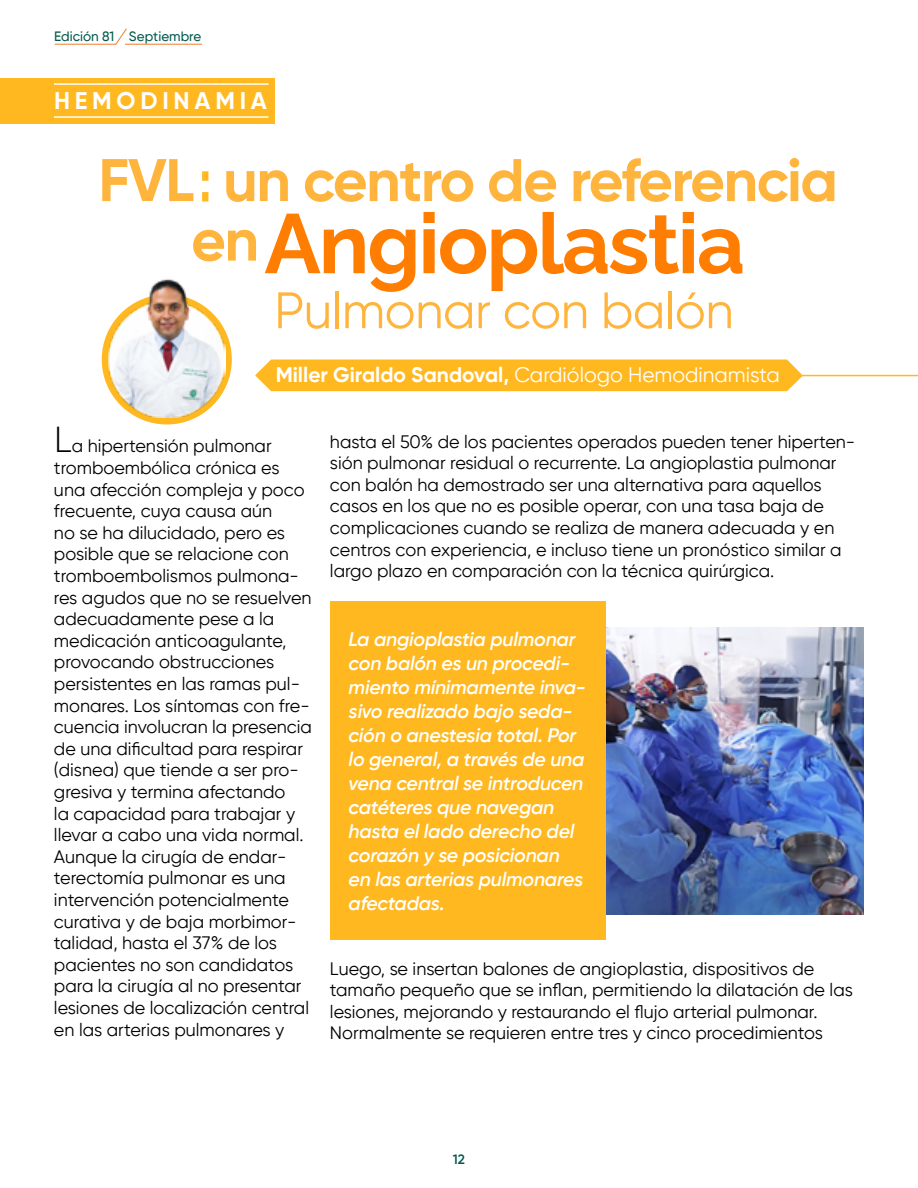
<style>
.page{position:relative;width:918px;height:1188px;background:#fff}
.page>*{position:absolute;margin:0;border:0;box-sizing:border-box;transform-origin:0 0}
.t1{font:700 24px "Gilroy";letter-spacing:.2em;color:#fff}
.t2{font:21px "Gilroy";color:#fff}
.t3{font:italic 600 19.5px/24px "Gilroy";letter-spacing:-.01em;color:#fff}
.t4{font:18px/21.6px "Gilroy";color:#000}
.t5{font:500 13.5px "Gilroy";color:#035a4d}
.t6{font:600 13.5px "Gilroy";color:#035a4d}
.s1{font-weight:700}
.s2{font-weight:300;font-size:36px}
</style>
<div class="page">
<hr style="left:55px;top:44px;width:61px;height:1px;background:#f18a42">
<hr style="left:125px;top:44px;width:77px;height:1px;background:#f18a42">
<svg style="left:114px;top:28px;width:14px;height:17px"></svg>
<div style="left:0;top:79px;width:275px;height:45px;background:#ffb81f"></div>
<div style="left:330px;top:602px;width:276px;height:338px;background:#ffb81f"></div>
<hr style="left:54px;top:83px;width:215px;height:2px;background:#fff">
<hr style="left:54px;top:116px;width:215px;height:2px;background:#fff">
<svg style="left:102px;top:294px;width:130px;height:131px"></svg>
<img style="left:108px;top:279px;width:117px;height:138px">
<div style="left:255px;top:360px;width:548px;height:31px;background:#ffb81f"></div>
<hr style="left:799px;top:375px;width:119px;height:1px;background:#ffb81f">
<img style="left:606px;top:627px;width:258px;height:287px">
<svg style="left:102px;top:159px;width:91px;height:42px"></svg>
<svg style="left:226px;top:171px;width:28px;height:31px"></svg>
<svg style="left:260px;top:170px;width:28px;height:31px"></svg>
<svg style="left:305px;top:163px;width:168px;height:39px"></svg>
<svg style="left:489px;top:159px;width:67px;height:43px"></svg>
<svg style="left:574px;top:158px;width:260px;height:44px"></svg>
<svg style="left:193px;top:230px;width:63px;height:31px"></svg>
<svg style="left:265px;top:212px;width:477px;height:117px"></svg>
<svg style="left:202px;top:171px;width:6px;height:31px"></svg>
<p class="t5" style="left:54px;top:28px;width:149px">Edición 81 Septiembre</p>
<h1 class="t1" style="left:54px;top:85px;width:214px">HEMODINAMIA</h1>
<p class="t2" style="left:276px;top:362px;width:506px"><span class="s1">Miller Giraldo Sandoval,</span> Cardiólogo Hemodinamista</p>
<p class="t4" style="left:54px;top:435px;width:260px"><span class="s2">L</span>a hipertensión pulmonar tromboembólica crónica es una afección compleja y poco frecuente, cuya causa aún<br>no se ha dilucidado, pero es posible que se relacione con tromboembolismos pulmona&shy;res agudos que no se resuelven adecuadamente pese a la medicación anticoagulante, provocando obstrucciones persistentes en las ramas pul&shy;monares. Los síntomas con fre&shy;cuencia involucran la presencia de una dificultad para respirar (disnea) que tiende a ser pro&shy;gresiva y termina afectando<br>la capacidad para trabajar y llevar a cabo una vida normal.<br>Aunque la cirugía de endar&shy;terectomía pulmonar es una intervención potencialmente curativa y de baja morbimor&shy;talidad, hasta el 37% de los pacientes no son candidatos para la cirugía al no presentar lesiones de localización central en las arterias pulmonares y</p>
<p class="t4" style="left:330px;top:430px;width:527px">hasta el 50% de los pacientes operados pueden tener hiperten&shy;sión pulmonar residual o recurrente. La angioplastia pulmonar con balón ha demostrado ser una alternativa para aquellos casos en los que no es posible operar, con una tasa baja de complicaciones cuando se realiza de manera adecuada y en centros con experiencia, e incluso tiene un pronóstico similar a largo plazo en comparación con la técnica quirúrgica.</p>
<p class="t3" style="left:349px;top:627px;width:239px">La angioplastia pulmonar con balón es un procedi&shy;miento mínimamente inva&shy;sivo realizado bajo seda&shy;ción o anestesia total. Por lo general, a través de una vena central se introducen catéteres que navegan hasta el lado derecho del corazón y se posicionan en las arterias pulmonares afectadas.</p>
<p class="t4" style="left:330px;top:957px;width:524px">Luego, se insertan balones de angioplastia, dispositivos de tamaño pequeño que se inflan, permitiendo la dilatación de las lesiones, mejorando y restaurando el flujo arterial pulmonar.<br>Normalmente se requieren entre tres y cinco procedimientos</p>
<p class="t6" style="left:453px;top:1151px;width:14px">12</p>
</div>
